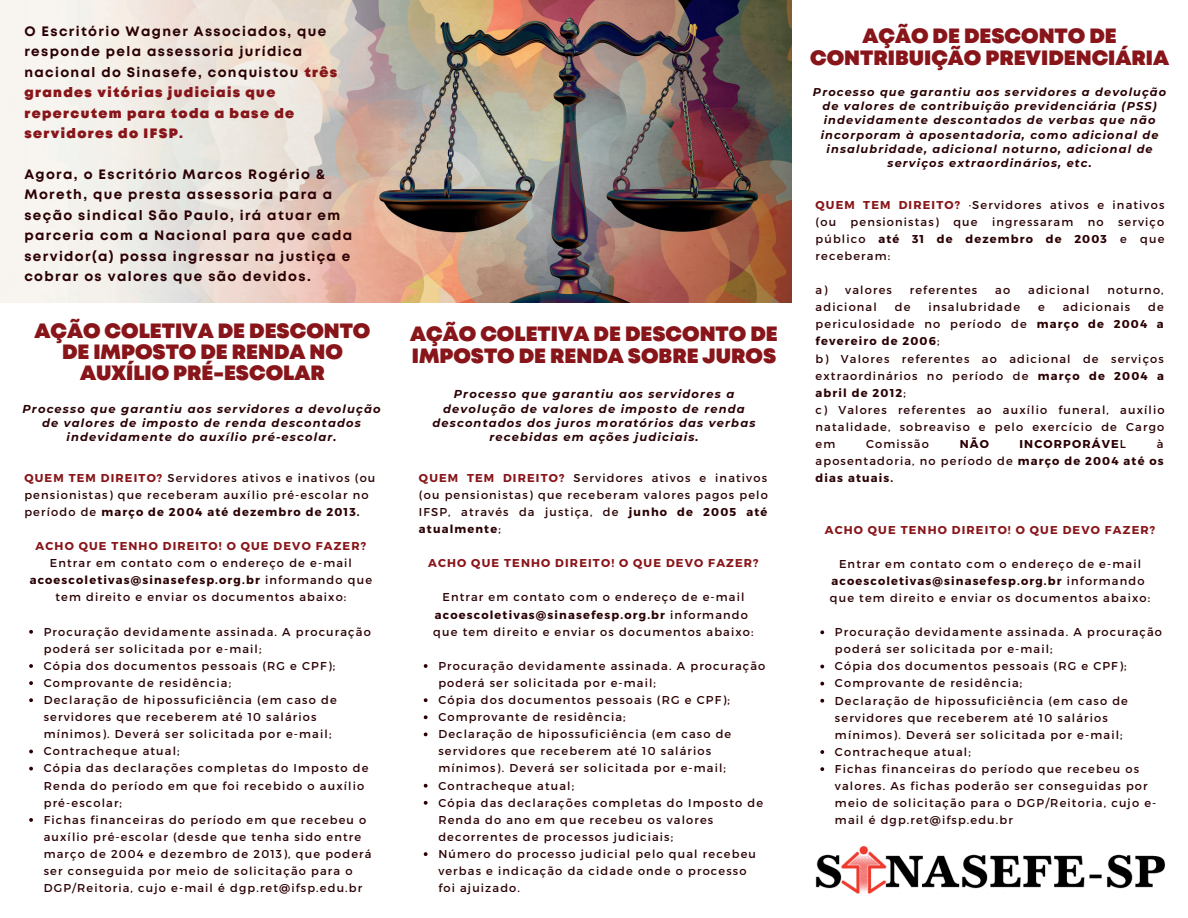
<style>
.page{position:relative;width:1188px;height:918px;background:#fff}
.page>*{position:absolute;margin:0;border:0;box-sizing:border-box;transform-origin:0 0}
.t1{font:900 20.7px/21.3px "Mont";color:#881519;text-align:center}
.t2{font:700 13.65px/20.4px "Mont";letter-spacing:.1em;color:#2b0003}
.t3{font:11.4px/17.1px "Montserrat";letter-spacing:.1em;color:#2b0003}
.t4{font:italic 700 11.4px/14.2px "Montserrat";letter-spacing:.1em;color:#2b0003;text-align:center}
.t5{font:700 11.4px "Montserrat";letter-spacing:.1em;color:#881519}
.t6{font:700 11.4px/17.1px "Montserrat";letter-spacing:.1em;color:#2b0003;text-align:justify}
.t7{font:italic 700 11.25px/14.1px "Montserrat";letter-spacing:.1em;color:#2b0003;text-align:center}
.s1{font-weight:900;color:#881519}
.s2{font-weight:700;color:#881519}
.s3{font-weight:700}
.s4{font-weight:400}
</style>
<div class="page">
<img style="left:815px;top:847px;width:350px;height:47px">
<img style="left:0;top:0;width:792px;height:303px">
<svg style="left:29px;top:630px;width:4px;height:4px"></svg>
<svg style="left:29px;top:664px;width:4px;height:4px"></svg>
<svg style="left:29px;top:681px;width:4px;height:4px"></svg>
<svg style="left:29px;top:698px;width:4px;height:4px"></svg>
<svg style="left:29px;top:750px;width:4px;height:3px"></svg>
<svg style="left:29px;top:767px;width:4px;height:4px"></svg>
<svg style="left:29px;top:818px;width:4px;height:4px"></svg>
<svg style="left:424px;top:664px;width:4px;height:4px"></svg>
<svg style="left:424px;top:698px;width:4px;height:4px"></svg>
<svg style="left:424px;top:715px;width:4px;height:4px"></svg>
<svg style="left:424px;top:733px;width:4px;height:3px"></svg>
<svg style="left:424px;top:784px;width:4px;height:4px"></svg>
<svg style="left:424px;top:801px;width:4px;height:4px"></svg>
<svg style="left:424px;top:852px;width:4px;height:4px"></svg>
<svg style="left:820px;top:630px;width:4px;height:4px"></svg>
<svg style="left:820px;top:665px;width:4px;height:3px"></svg>
<svg style="left:820px;top:682px;width:4px;height:4px"></svg>
<svg style="left:820px;top:699px;width:4px;height:4px"></svg>
<svg style="left:820px;top:750px;width:4px;height:4px"></svg>
<svg style="left:820px;top:767px;width:4px;height:4px"></svg>
<p class="t2" style="left:24px;top:22px;width:314px">O Escritório Wagner Associados, que responde pela assessoria jurídica nacional do Sinasefe, conquistou <span class="s1">três grandes vitórias judiciais que repercutem para toda a base de servidores do IFSP.</span></p>
<p class="t2" style="left:24px;top:165px;width:329px">Agora, o Escritório Marcos Rogério &amp; Moreth, que presta assessoria para a seção sindical São Paulo, irá atuar em parceria com a Nacional para que cada servidor(a) possa ingressar na justiça e cobrar os valores que são devidos.</p>
<h1 class="t1" style="left:34px;top:321px;width:338px">AÇÃO COLETIVA DE DESCONTO<br>DE IMPOSTO DE RENDA NO<br>AUXÍLIO PRÉ-ESCOLAR</h1>
<p class="t4" style="left:22px;top:402px;width:360px">Processo que garantiu aos servidores a devolução de valores de imposto de renda descontados indevidamente do auxílio pré-escolar.</p>
<p class="t3" style="left:24px;top:469px;width:352px"><span class="s2">QUEM TEM DIREITO?</span> Servidores ativos e inativos (ou pensionistas) que receberam auxílio pré-escolar no período de <span class="s3">março de 2004 até dezembro de 2013.</span></p>
<p class="t5" style="left:36px;top:539px;width:332px">ACHO QUE TENHO DIREITO! O QUE DEVO FAZER?</p>
<p class="t3" style="left:30px;top:554px;width:344px;text-align:center">Entrar em contato com o endereço de e-mail <span class="s3">acoescoletivas@sinasefesp.org.br</span> informando que tem direito e enviar os documentos abaixo:</p>
<p class="t3" style="left:44px;top:622px;width:329px">Procuração devidamente assinada. A procuração poderá ser solicitada por e-mail;<br>Cópia dos documentos pessoais (RG e CPF); Comprovante de residência;<br>Declaração de hipossuficiência (em caso de servidores que receberem até 10 salários mínimos). Deverá ser solicitada por e-mail; Contracheque atual;<br>Cópia das declarações completas do Imposto de Renda do período em que foi recebido o auxílio pré-escolar;<br>Fichas financeiras do período em que recebeu o auxílio pré-escolar (desde que tenha sido entre março de 2004 e dezembro de 2013), que poderá ser conseguida por meio de solicitação para o DGP/Reitoria, cujo e-mail é dgp.ret@ifsp.edu.br</p>
<h1 class="t1" style="left:410px;top:325px;width:369px;line-height:22px;text-align:left">AÇÃO COLETIVA DE DESCONTO DE<br>IMPOSTO DE RENDA SOBRE JUROS</h1>
<p class="t4" style="left:432px;top:387px;width:325px">Processo que garantiu aos servidores a devolução de valores de imposto de renda descontados dos juros moratórios das verbas recebidas em ações judiciais.</p>
<p class="t3" style="left:419px;top:469px;width:350px;text-align:justify"><span class="s2">QUEM TEM DIREITO?</span> Servidores ativos e inativos (ou pensionistas) que receberam valores pagos pelo IFSP, através da justiça, de <span class="s3">junho de 2005 até atualmente</span>;</p>
<p class="t5" style="left:428px;top:556px;width:332px">ACHO QUE TENHO DIREITO! O QUE DEVO FAZER?</p>
<p class="t3" style="left:433px;top:588px;width:322px;text-align:center">Entrar em contato com o endereço de e-mail <span class="s3">acoescoletivas@sinasefesp.org.br</span> informando que tem direito e enviar os documentos abaixo:</p>
<p class="t3" style="left:438px;top:657px;width:329px">Procuração devidamente assinada. A procuração poderá ser solicitada por e-mail;<br>Cópia dos documentos pessoais (RG e CPF); Comprovante de residência;<br>Declaração de hipossuficiência (em caso de servidores que receberem até 10 salários mínimos). Deverá ser solicitada por e-mail; Contracheque atual;<br>Cópia das declarações completas do Imposto de Renda do ano em que recebeu os valores decorrentes de processos judiciais;<br>Número do processo judicial pelo qual recebeu verbas e indicação da cidade onde o processo foi ajuizado.</p>
<h1 class="t1" style="left:810px;top:26px;width:360px;line-height:22px">AÇÃO DE DESCONTO DE<br>CONTRIBUIÇÃO PREVIDENCIÁRIA</h1>
<p class="t7" style="left:813px;top:85px;width:355px">Processo que garantiu aos servidores a devolução de valores de contribuição previdenciária (PSS) indevidamente descontados de verbas que não incorporam à aposentadoria, como adicional de insalubridade, adicional noturno, adicional de serviços extraordinários, etc.</p>
<p class="t3" style="left:816px;top:195px;width:350px"><span class="s2">QUEM TEM DIREITO?</span> ·Servidores ativos e inativos (ou</p>
<p class="t3" style="left:816px;top:213px;width:350px;text-align:justify;text-indent:302px">serviço público <span class="s3">até 31 de dezembro de 2003</span> e que receberam:</p>
<p class="t3" style="left:816px;top:281px;width:78px">a) valores</p>
<p class="t3" style="left:910px;top:281px;width:69px">referentes</p>
<p class="t3" style="left:995px;top:281px;width:16px">ao</p>
<p class="t3" style="left:1028px;top:281px;width:63px">adicional</p>
<p class="t3" style="left:1107px;top:281px;width:58px">noturno,</p>
<p class="t3" style="left:816px;top:298px;width:63px">adicional</p>
<p class="t3" style="left:895px;top:298px;width:17px">de</p>
<p class="t3" style="left:928px;top:298px;width:93px">insalubridade</p>
<p class="t3" style="left:1038px;top:298px;width:8px">e</p>
<p class="t3" style="left:1063px;top:298px;width:69px">adicionais</p>
<p class="t3" style="left:851px;top:213px;width:90px">pensionistas)</p>
<p class="t3" style="left:953px;top:213px;width:26px">que</p>
<p class="t3" style="left:992px;top:213px;width:83px">ingressaram</p>
<p class="t3" style="left:1088px;top:213px;width:17px">no</p>
<p class="t3" style="left:816px;top:298px;width:350px;text-indent:333px">de periculosidade no período de <span class="s3">março de 2004 a fevereiro de 2006</span>;<br>b) Valores referentes ao adicional de serviços extraordinários no período de <span class="s3">março de 2004 a abril de 2012</span>;<br>c) Valores referentes ao auxílio funeral, auxílio natalidade, sobreaviso e pelo exercício de Cargo em</p>
<p class="t3" style="left:866px;top:435px;width:64px">Comissão</p>
<p class="t6" style="left:960px;top:435px;width:31px">NÃO</p>
<p class="t6" style="left:1020px;top:435px;width:108px">INCORPORÁVE<span class="s4">L</span></p>
<p class="t6" style="left:816px;top:435px;width:350px;text-indent:341px"><span class="s4">à aposentadoria, no período de</span> março de 2004 até os dias atuais.</p>
<p class="t5" style="left:825px;top:522px;width:332px">ACHO QUE TENHO DIREITO! O QUE DEVO FAZER?</p>
<p class="t3" style="left:830px;top:555px;width:322px;text-align:center">Entrar em contato com o endereço de e-mail <span class="s3">acoescoletivas@sinasefesp.org.br</span> informando que tem direito e enviar os documentos abaixo:</p>
<p class="t3" style="left:835px;top:623px;width:329px">Procuração devidamente assinada. A procuração poderá ser solicitada por e-mail;<br>Cópia dos documentos pessoais (RG e CPF); Comprovante de residência;<br>Declaração de hipossuficiência (em caso de servidores que receberem até 10 salários mínimos). Deverá ser solicitada por e-mail; Contracheque atual;<br>Fichas financeiras do período que recebeu os valores. As fichas poderão ser conseguidas por meio de solicitação para o DGP/Reitoria, cujo e&shy;mail é dgp.ret@ifsp.edu.br</p>
</div>
